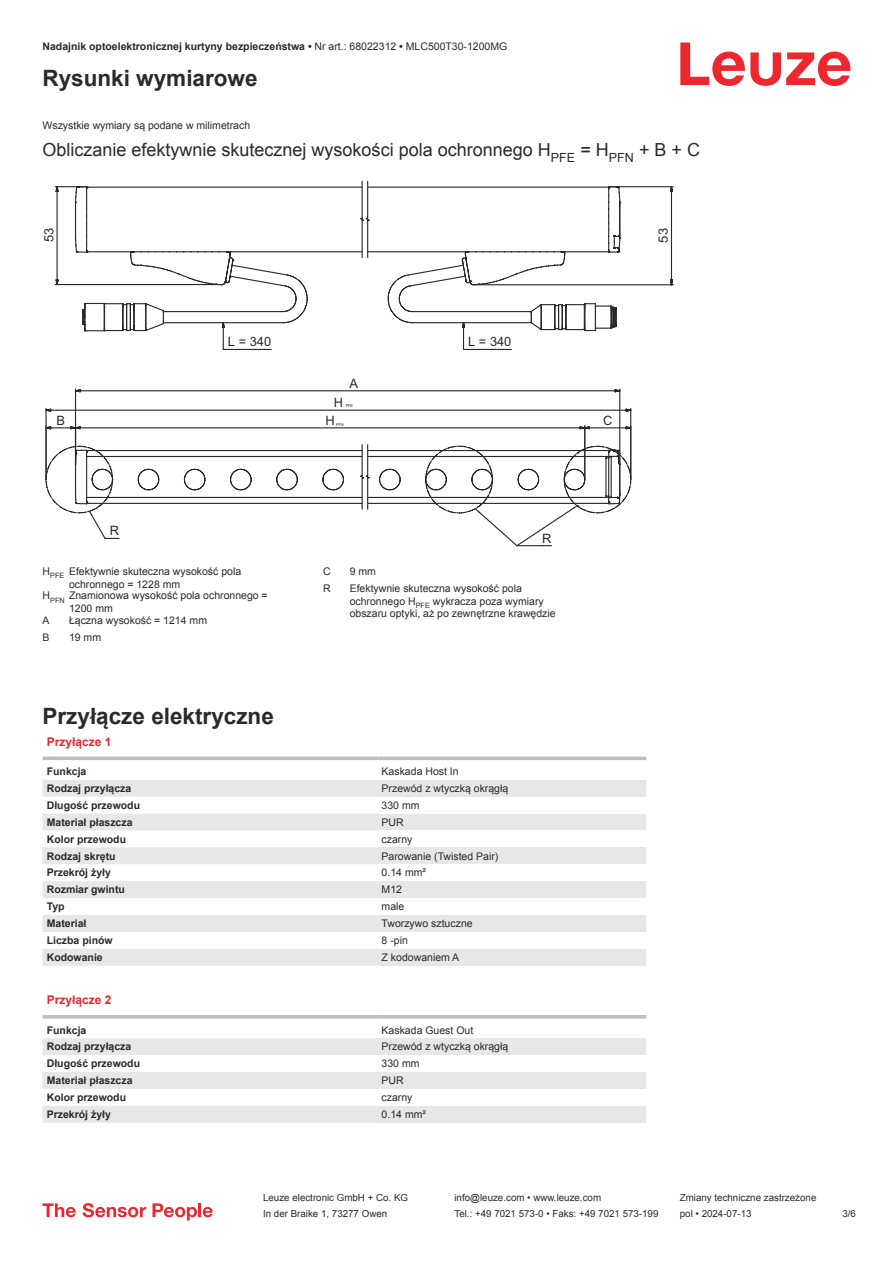
<style>
.page{position:relative;width:893px;height:1263px;background:#fff}
.page>*{position:absolute;margin:0;border:0;box-sizing:border-box;transform-origin:0 0}
.t1{font:700 22.5px "Arial";color:#2b292a}
.t2{font:18px "Arial";color:#2b292a}
.t3{font:12.9px "Arial";color:#2b292a}
.t4{font:700 12px "Arial";color:#db2a30}
.t5{font:10.5px/12.6px "Arial";color:#2b292a}
.t6{font:700 10.5px "Arial";color:#2b292a}
.t7{font:9.75px "Arial";color:#2b292a}
.t8{font:3.9px "Arial";color:#2b292a}
.s1{font-weight:400}
</style>
<div class="page">
<svg style="left:680px;top:43px;width:170px;height:43px"></svg>
<svg style="left:43px;top:780px;width:335px;height:186px;fill:#e6e7e9"></svg>
<svg style="left:43px;top:756px;width:335px;height:4px"></svg>
<svg style="left:378px;top:756px;width:268px;height:4px"></svg>
<div style="left:378px;top:780px;width:268px;height:17px;background:#e6e7e9"></div>
<div style="left:378px;top:813px;width:268px;height:17px;background:#e6e7e9"></div>
<div style="left:378px;top:847px;width:268px;height:17px;background:#e6e7e9"></div>
<div style="left:378px;top:881px;width:268px;height:17px;background:#e6e7e9"></div>
<div style="left:378px;top:915px;width:268px;height:17px;background:#e6e7e9"></div>
<div style="left:378px;top:949px;width:268px;height:17px;background:#e6e7e9"></div>
<svg style="left:43px;top:1018px;width:603px;height:1px"></svg>
<svg style="left:43px;top:1038px;width:335px;height:85px;fill:#e6e7e9"></svg>
<hr style="left:43px;top:1015px;width:335px;height:3px;background:#bdbfc1">
<hr style="left:378px;top:1015px;width:268px;height:3px;background:#bdbfc1">
<div style="left:378px;top:1038px;width:268px;height:17px;background:#e6e7e9"></div>
<div style="left:378px;top:1072px;width:268px;height:17px;background:#e6e7e9"></div>
<div style="left:378px;top:1106px;width:268px;height:17px;background:#e6e7e9"></div>
<svg style="left:43px;top:1203px;width:33px;height:14px"></svg>
<svg style="left:83px;top:1203px;width:63px;height:14px"></svg>
<svg style="left:153px;top:1203px;width:44px;height:17px"></svg>
<hr style="left:198px;top:1203px;width:3px;height:14px;background:#ed272d">
<svg style="left:203px;top:1207px;width:10px;height:10px"></svg>
<svg style="left:621px;top:186px;width:53px;height:100px"></svg>
<svg style="left:54px;top:181px;width:567px;height:169px"></svg>
<svg style="left:45px;top:388px;width:587px;height:159px"></svg>
<p class="t6" style="left:43px;top:39px;width:466px">Nadajnik optoelektronicznej kurtyny bezpieczeństwa • <span class="s1">Nr art.: 68022312</span> • <span class="s1">MLC500T30-1200MG</span></p>
<h1 class="t1" style="left:43px;top:63px;width:217px">Rysunki wymiarowe</h1>
<p class="t5" style="left:43px;top:118px;width:209px">Wszystkie wymiary są podane w milimetrach</p>
<h2 class="t2" style="left:43px;top:137px;width:659px">Obliczanie efektywnie skutecznej wysokości pola ochronnego H<sub>PFE</sub> = H<sub>PFN</sub> + B + C</h2>
<p class="t3" style="left:42px;top:242px;width:16px;rotate:-90deg">53</p>
<p class="t3" style="left:656px;top:243px;width:16px;rotate:-90deg">53</p>
<p class="t3" style="left:228px;top:334px;width:45px">L = 340</p>
<p class="t3" style="left:468px;top:334px;width:45px">L = 340</p>
<p class="t3" style="left:350px;top:376px;width:10px">A</p>
<p class="t3" style="left:57px;top:413px;width:10px">B</p>
<p class="t3" style="left:110px;top:523px;width:11px">R</p>
<p class="t5" style="left:43px;top:565px;width:200px">H<sub>PFE</sub> Efektywnie skuteczna wysokość pola</p>
<p class="t5" style="left:69px;top:577px;width:113px">ochronnego = 1228 mm</p>
<p class="t5" style="left:43px;top:589px;width:227px">H<sub>PFN</sub> Znamionowa wysokość pola ochronnego =</p>
<p class="t5" style="left:69px;top:603px;width:45px">1200 mm</p>
<p class="t5" style="left:43px;top:615px;width:9px">A</p>
<p class="t5" style="left:69px;top:614px;width:140px">Łączna wysokość = 1214 mm</p>
<p class="t5" style="left:43px;top:631px;width:9px">B</p>
<p class="t5" style="left:69px;top:631px;width:34px">19 mm</p>
<p class="t3" style="left:334px;top:395px;width:11px">H</p>
<p class="t8" style="left:346px;top:404px;width:9px">PFE</p>
<p class="t3" style="left:326px;top:413px;width:11px">H</p>
<p class="t8" style="left:336px;top:423px;width:9px">PFN</p>
<p class="t3" style="left:542px;top:531px;width:11px">R</p>
<p class="t5" style="left:323px;top:566px;width:9px">C</p>
<p class="t5" style="left:350px;top:565px;width:28px">9 mm</p>
<p class="t5" style="left:323px;top:583px;width:9px">R</p>
<p class="t5" style="left:350px;top:582px;width:207px">Efektywnie skuteczna wysokość pola ochronnego H<sub>PFE</sub> wykracza poza wymiary obszaru optyki, aż po zewnętrzne krawędzie</p>
<h1 class="t1" style="left:43px;top:700px;width:233px">Przyłącze elektryczne</h1>
<p class="t4" style="left:47px;top:733px;width:66px">Przyłącze 1</p>
<p class="t6" style="left:47px;top:767px;width:41px">Funkcja</p>
<p class="t5" style="left:382px;top:765px;width:79px">Kaskada Host In</p>
<p class="t6" style="left:47px;top:781px;width:86px">Rodzaj przyłącza</p>
<p class="t5" style="left:382px;top:782px;width:128px">Przewód z wtyczką okrągłą</p>
<p class="t6" style="left:47px;top:798px;width:95px">Długość przewodu</p>
<p class="t5" style="left:382px;top:800px;width:39px">330 mm</p>
<p class="t6" style="left:47px;top:815px;width:87px">Materiał płaszcza</p>
<p class="t5" style="left:382px;top:817px;width:24px">PUR</p>
<p class="t6" style="left:47px;top:831px;width:81px">Kolor przewodu</p>
<p class="t5" style="left:382px;top:834px;width:32px">czarny</p>
<p class="t6" style="left:47px;top:848px;width:70px">Rodzaj skrętu</p>
<p class="t5" style="left:382px;top:849px;width:118px">Parowanie (Twisted Pair)</p>
<p class="t6" style="left:47px;top:865px;width:66px">Przekrój żyły</p>
<p class="t5" style="left:382px;top:866px;width:46px">0.14 mm²</p>
<p class="t6" style="left:47px;top:882px;width:80px">Rozmiar gwintu</p>
<p class="t5" style="left:382px;top:884px;width:22px">M12</p>
<p class="t6" style="left:47px;top:903px;width:19px">Typ</p>
<p class="t5" style="left:382px;top:900px;width:24px">male</p>
<p class="t6" style="left:47px;top:916px;width:41px">Materiał</p>
<p class="t5" style="left:382px;top:918px;width:93px">Tworzywo sztuczne</p>
<p class="t6" style="left:47px;top:933px;width:67px">Liczba pinów</p>
<p class="t5" style="left:382px;top:935px;width:28px">8 -pin</p>
<p class="t6" style="left:47px;top:950px;width:58px">Kodowanie</p>
<p class="t5" style="left:382px;top:951px;width:79px">Z kodowaniem A</p>
<p class="t4" style="left:47px;top:991px;width:66px">Przyłącze 2</p>
<p class="t6" style="left:47px;top:1026px;width:41px">Funkcja</p>
<p class="t5" style="left:382px;top:1023px;width:93px">Kaskada Guest Out</p>
<p class="t6" style="left:47px;top:1039px;width:86px">Rodzaj przyłącza</p>
<p class="t5" style="left:382px;top:1040px;width:128px">Przewód z wtyczką okrągłą</p>
<p class="t6" style="left:47px;top:1056px;width:95px">Długość przewodu</p>
<p class="t5" style="left:382px;top:1058px;width:39px">330 mm</p>
<p class="t6" style="left:47px;top:1073px;width:87px">Materiał płaszcza</p>
<p class="t5" style="left:382px;top:1075px;width:24px">PUR</p>
<p class="t6" style="left:47px;top:1090px;width:81px">Kolor przewodu</p>
<p class="t5" style="left:382px;top:1092px;width:32px">czarny</p>
<p class="t6" style="left:47px;top:1107px;width:66px">Przekrój żyły</p>
<p class="t5" style="left:382px;top:1108px;width:46px">0.14 mm²</p>
<p class="t3" style="left:603px;top:413px;width:11px">C</p>
<p class="t7" style="left:263px;top:1191px;width:146px">Leuze electronic GmbH + Co. KG</p>
<p class="t7" style="left:454px;top:1191px;width:148px">info@leuze.com • www.leuze.com</p>
<p class="t7" style="left:680px;top:1191px;width:138px">Zmiany techniczne zastrzeżone</p>
<p class="t7" style="left:263px;top:1207px;width:126px">In der Braike 1, 73277 Owen</p>
<p class="t7" style="left:454px;top:1207px;width:205px">Tel.: +49 7021 573-0 • Faks: +49 7021 573-199</p>
<p class="t7" style="left:680px;top:1207px;width:73px">pol • 2024-07-13</p>
<p class="t7" style="left:842px;top:1210px;width:15px">3 /6</p>
</div>
